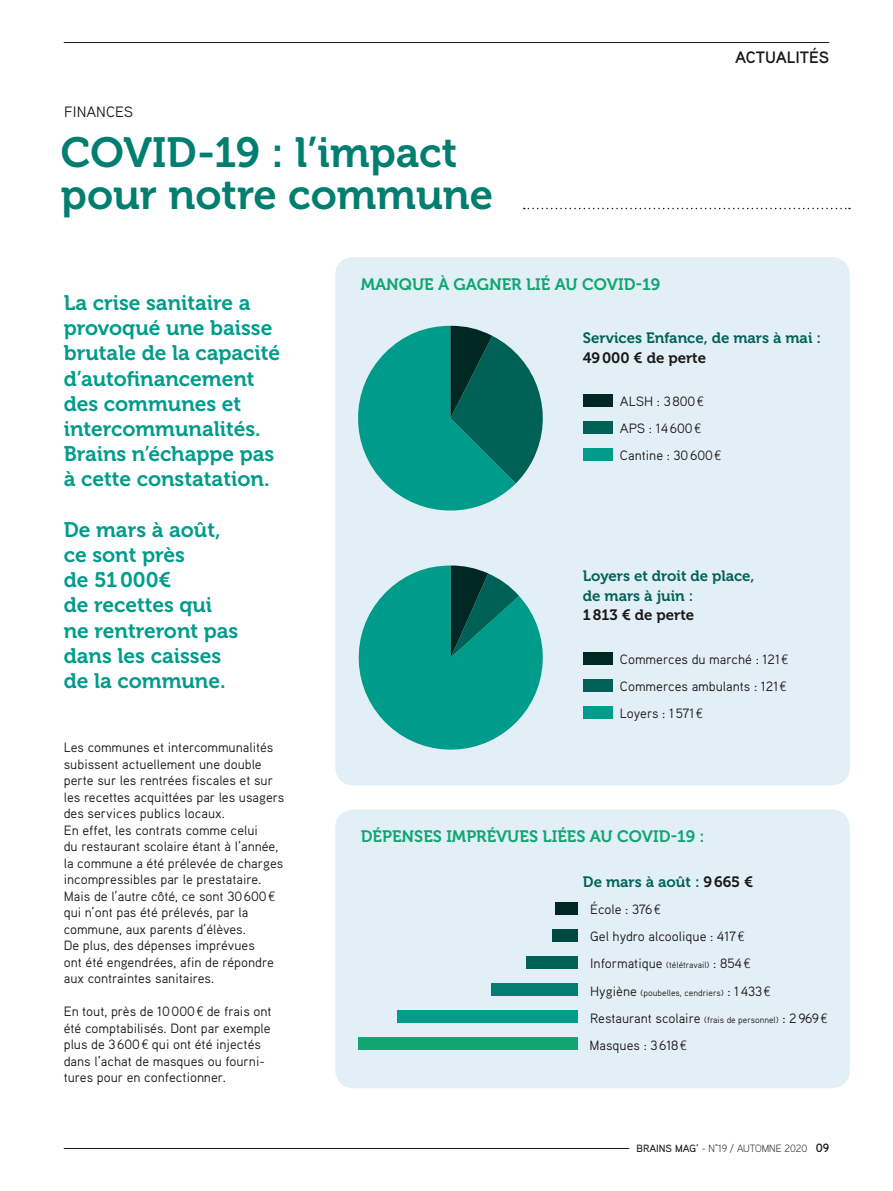
<style>
.page{position:relative;width:893px;height:1191px;background:#fff}
.page>*{position:absolute;margin:0;border:0;box-sizing:border-box;transform-origin:0 0}
.t1{font:42px/42px "Museo 700";color:#007e70}
.t2{font:21px/25.2px "Museo 700";color:#009c8b}
.t3{font:16.5px "Museo 700";color:#0fa672}
.t4{font:700 16.5px "Aaux Pro";color:#1a1818}
.t5{font:15px/19.5px "Museo 700";color:#006257}
.t6{font:15px "Museo 700";color:#1a1818}
.t7{font:15px "Aaux Pro";color:#1a1818}
.t8{font:13.5px/16.5px "Aaux Pro";color:#1a1818}
.t9{font:300 10.5px "Aaux Pro";letter-spacing:-.01em;color:#1a1818}
.t10{font:9px "Aaux Pro";color:#1a1818}
.s1{font-family:"Helvetica Neue LT";font-weight:300;font-stretch:condensed}
.s2{color:#1a1818}
.s3{font-size:9px}
.s4{font-size:13.5px}
.s5{font-family:"Helvetica Neue LT";font-weight:300;font-stretch:condensed;font-size:13.5px}
.s6{font-weight:500}
.s7{font-weight:700;font-size:12px}
</style>
<div class="page">
<hr style="left:64px;top:42px;width:765px;height:1px;background:#1a1818">
<div style="left:335px;top:257px;width:515px;height:528px;background:#e3eff6;border-radius:18px"></div>
<div style="left:335px;top:809px;width:515px;height:279px;background:#e3eff6;border-radius:18px"></div>
<svg style="left:524px;top:208px;width:326px;height:1px"></svg>
<svg style="left:358px;top:326px;width:185px;height:185px"></svg>
<svg style="left:358px;top:565px;width:185px;height:185px"></svg>
<div style="left:583px;top:394px;width:30px;height:13px;background:#002822"></div>
<div style="left:583px;top:421px;width:30px;height:13px;background:#006257"></div>
<div style="left:583px;top:448px;width:30px;height:13px;background:#009c8b"></div>
<div style="left:583px;top:652px;width:30px;height:12px;background:#002822"></div>
<div style="left:583px;top:679px;width:30px;height:12px;background:#006257"></div>
<div style="left:583px;top:706px;width:30px;height:12px;background:#009c8b"></div>
<div style="left:555px;top:902px;width:23px;height:13px;background:#002822"></div>
<div style="left:552px;top:929px;width:26px;height:13px;background:#004840"></div>
<div style="left:526px;top:956px;width:52px;height:13px;background:#006257"></div>
<div style="left:491px;top:983px;width:87px;height:13px;background:#007e70"></div>
<div style="left:397px;top:1010px;width:181px;height:13px;background:#009c8b"></div>
<div style="left:358px;top:1037px;width:220px;height:13px;background:#0fa672"></div>
<hr style="left:64px;top:1148px;width:565px;height:1px;background:#1a1818">
<p class="t7" style="left:64px;top:102px;width:18px">FINANCES</p>
<h1 class="t1" style="left:61px;top:132px;width:28px">COVID</h1>
<h1 class="t1" style="left:61px;top:132px;width:434px;text-indent:136px">-19 : l’impact pour notre commune</h1>
<p class="t3" style="left:361px;top:275px;width:301px">Manque à gagner lié au Covid-19</p>
<p class="t4" style="left:735px;top:47px;width:93px">ACTUALITÉS</p>
<h2 class="t2" style="left:64px;top:290px;width:218px">La crise sanitaire a provoqué une baisse brutale de la capacité d’autofinancement des communes et intercommunalités.<br>Brains n’échappe pas à cette constatation.</h2>
<h2 class="t2" style="left:64px;top:517px;width:176px">De mars à août, ce sont près<br>de 51000€<br>de recettes qui ne rentreront pas dans les caisses de la commune.</h2>
<p class="t8" style="left:64px;top:739px;width:222px">Les communes et intercommunalités subissent actuellement une double perte sur les rentrées fiscales et sur les recettes acquittées par les usagers des services publics locaux.<br>En effet, les contrats comme celui<br>du restaurant scolaire étant à l’année, la commune a été prélevée de charges incompressibles par le prestataire.<br>Mais de l’autre côté, ce sont 30600<span class="s1">€ </span>qui n’ont pas été prélevés, par la commune, aux parents d’élèves.<br>De plus, des dépenses imprévues<br>ont été engendrées, afin de répondre aux contraintes sanitaires.</p>
<p class="t8" style="left:64px;top:1003px;width:209px">En tout, près de 10000<span class="s1">€</span> de frais ont été comptabilisés. Dont par exemple plus de 3600<span class="s1">€</span> qui ont été injectés dans l’achat de masques ou fourni&shy;tures pour en confectionner.</p>
<p class="t5" style="left:583px;top:328px;width:240px">Services Enfance, de mars à mai :</p>
<p class="t6" style="left:583px;top:349px;width:125px">49000 € de perte</p>
<p class="t8" style="left:620px;top:387px;width:103px;line-height:27px">ALSH : 3800<span class="s1">€<br></span>APS : 14600<span class="s1">€<br></span>Cantine : 30600<span class="s1">€</span></p>
<p class="t5" style="left:583px;top:566px;width:173px">Loyers et droit de place, de mars à juin :</p>
<p class="t6" style="left:583px;top:606px;width:113px">1813 € de perte</p>
<p class="t8" style="left:620px;top:645px;width:170px;line-height:27px">Commerces du marché : 121 <span class="s1">€<br></span>Commerces ambulants : 121 <span class="s1">€<br></span>Loyers : 1571 <span class="s1">€</span></p>
<p class="t3" style="left:361px;top:827px;width:345px">Dépenses imprévues liées au Covid-19 :</p>
<p class="t5" style="left:583px;top:872px;width:172px">De mars à août : <span class="s2">9665 €</span></p>
<p class="t8" style="left:590px;top:896px;width:162px;line-height:27px">école : 376<span class="s1">€<br></span>Gel hydro alcoolique : 417<span class="s1">€<br></span>I nformatique <span class="s3">(télétravail)</span> : 854<span class="s1">€</span></p>
<p class="t10" style="left:590px;top:986px;width:182px"><span class="s4">Hygiène</span> (poubelles, cendriers) <span class="s4">: 1433</span><span class="s5">€</span></p>
<p class="t8" style="left:589px;top:1004px;width:239px;line-height:27px">Restaurant scolaire <span class="s3">(frais de personnel)</span> : 2969<span class="s1">€<br></span>Masques : 3618<span class="s1">€</span></p>
<p class="t9" style="left:636px;top:1141px;width:194px"><span class="s6">BRAINS MAG’</span> - N°19 / AUTOMNE 2020 <span class="s7">09</span></p>
</div>
